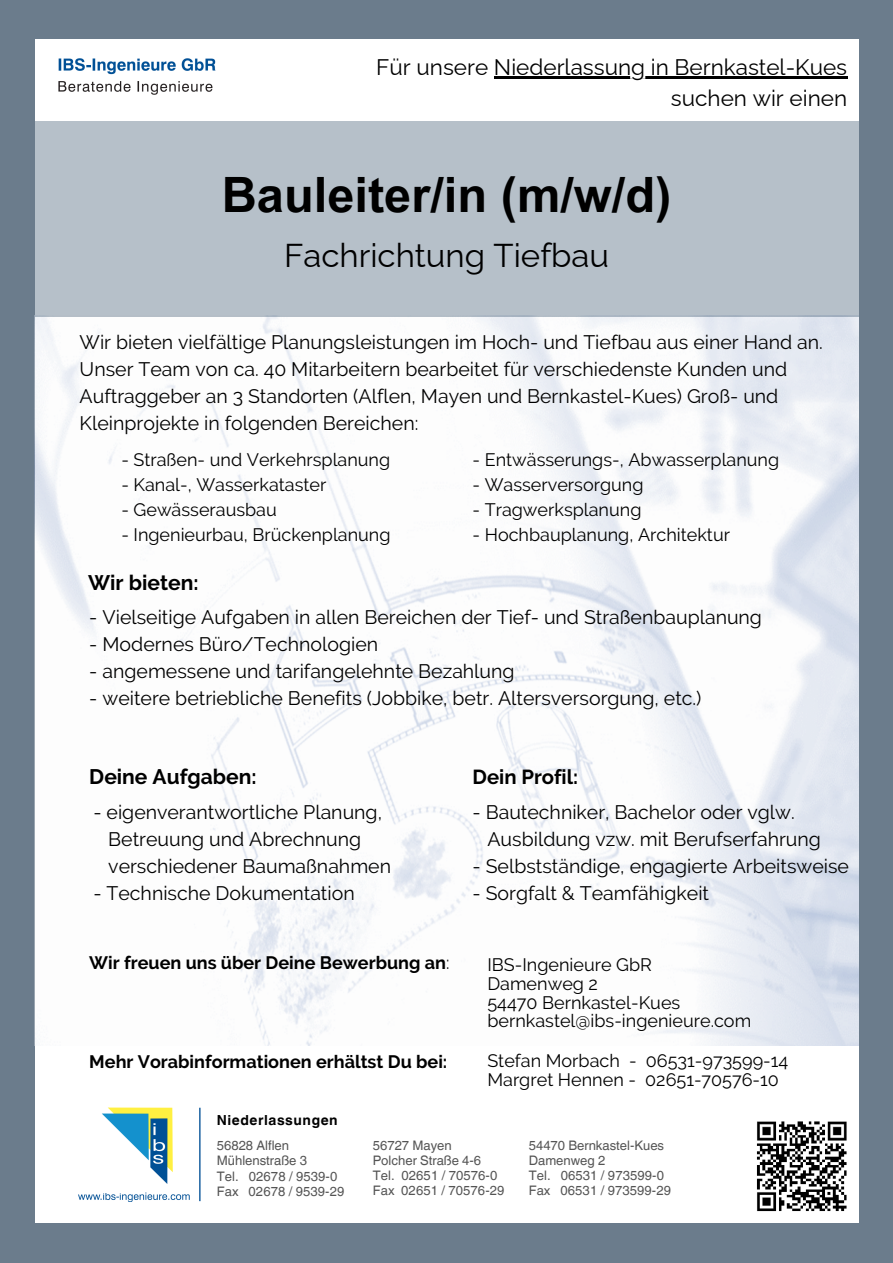
<style>
.page{position:relative;width:893px;height:1263px;background:#6b7c8c}
.page>*{position:absolute;margin:0;border:0;box-sizing:border-box;transform-origin:0 0}
.t1{font:700 48.75px "Arial MT Pro";color:#000}
.t2{font:33px "Raleway";color:#000}
.t3{font:22.5px "Raleway";color:#000}
.t4{font:700 21px "Raleway";color:#000}
.t5{font:700 20.25px "Raleway";color:#000}
.t6{font:19.5px/27px "Raleway";color:#000}
.t7{font:18px "Raleway";color:#000}
.t8{font:700 18px "Raleway";color:#000}
.t9{font:700 13.88px "Helvetica World";letter-spacing:.04em;color:#000}
.t10{font:13.12px "Helvetica World";letter-spacing:.005em;color:#545454}
.s1{font-weight:400}
</style>
<div class="page">
<div style="left:35px;top:39px;width:823px;height:1183px;background:#fff"></div>
<img style="left:35px;top:316px;width:823px;height:730px">
<div style="left:35px;top:121px;width:823px;height:195px;background:#b6c0c9"></div>
<img style="left:58px;top:58px;width:158px;height:37px">
<hr style="left:494px;top:76px;width:353px;height:3px;background:#000">
<img style="left:756px;top:1121px;width:91px;height:91px">
<img style="left:78px;top:1192px;width:112px;height:10px">
<img style="left:199px;top:1107px;width:2px;height:95px">
<img style="left:102px;top:1107px;width:71px;height:77px">
<div style="left:86px;top:1139px;width:36px;height:53px;background:#fff"></div>
<p class="t3" style="left:376px;top:53px;width:472px">Für unsere Niederlassung in Bernkastel-Kues</p>
<h3 class="t3" style="left:671px;top:85px;width:178px">suchen wir einen</h3>
<h1 class="t1" style="left:222px;top:176px;width:451px">Bauleiter/in (m/w/d)</h1>
<h1 class="t2" style="left:284px;top:236px;width:327px">Fachrichtung Tiefbau</h1>
<p class="t6" style="left:80px;top:328px;width:744px">Wir bieten vielfältige Planungsleistungen im Hoch- und Tiefbau aus einer Hand an.<br>Unser Team von ca. 40 Mitarbeitern bearbeitet für verschiedenste Kunden und Auftraggeber an 3 Standorten (Alflen, Mayen und Bernkastel-Kues) Groß- und Kleinprojekte in folgenden Bereichen:</p>
<p class="t7" style="left:121px;top:449px;width:270px">- Straßen- und Verkehrsplanung</p>
<p class="t7" style="left:121px;top:474px;width:206px">- Kanal-, Wasserkataster</p>
<p class="t7" style="left:121px;top:499px;width:157px">- Gewässerausbau</p>
<p class="t7" style="left:121px;top:524px;width:271px">- Ingenieurbau, Brückenplanung</p>
<h6 class="t4" style="left:88px;top:570px;width:112px">Wir bieten:</h6>
<p class="t7" style="left:472px;top:449px;width:308px">- Entwässerungs-, Abwasserplanung</p>
<p class="t7" style="left:472px;top:474px;width:172px">- Wasserversorgung</p>
<p class="t7" style="left:472px;top:499px;width:170px">- Tragwerksplanung</p>
<p class="t7" style="left:472px;top:524px;width:259px">- Hochbauplanung, Architektur</p>
<p class="t6" style="left:89px;top:603px;width:674px">- Vielseitige Aufgaben in allen Bereichen der Tief- und Straßenbauplanung</p>
<p class="t6" style="left:89px;top:630px;width:290px">- Modernes Büro/Technologien</p>
<p class="t6" style="left:89px;top:657px;width:427px">- angemessene und tarifangelehnte Bezahlung</p>
<p class="t6" style="left:89px;top:684px;width:614px">- weitere betriebliche Benefits (Jobbike, betr. Altersversorgung, etc.)</p>
<p class="t4" style="left:89px;top:765px;width:169px">Deine Aufgaben:</p>
<p class="t5" style="left:472px;top:765px;width:107px">Dein Profil:</p>
<p class="t6" style="left:108px;top:799px;width:284px;text-indent:-15px">- eigenverantwortliche Planung,<br>Betreuung und Abrechnung verschiedener Baumaßnahmen</p>
<p class="t6" style="left:93px;top:880px;width:263px">- Technische Dokumentation</p>
<p class="t8" style="left:89px;top:952px;width:362px">Wir freuen uns über Deine Bewerbung an<span class="s1">:</span></p>
<h5 class="t8" style="left:89px;top:1051px;width:359px">Mehr Vorabinformationen erhältst Du bei:</h5>
<p class="t9" style="left:217px;top:1109px;width:122px">Niederlassungen</p>
<p class="t6" style="left:487px;top:799px;width:335px;text-indent:-15px">- Bautechniker, Bachelor oder vglw.<br>Ausbildung vzw. mit Berufserfahrung</p>
<p class="t6" style="left:472px;top:853px;width:378px">- Selbstständige, engagierte Arbeitsweise</p>
<p class="t6" style="left:472px;top:880px;width:238px">- Sorgfalt &amp; Teamfähigkeit</p>
<h2 class="t7" style="left:487px;top:954px;width:166px">IBS-Ingenieure GbR</h2>
<h5 class="t7" style="left:487px;top:973px;width:112px">Damenweg 2</h5>
<h2 class="t7" style="left:487px;top:991px;width:194px">54470 Bernkastel-Kues</h2>
<h5 class="t7" style="left:487px;top:1010px;width:265px">bernkastel@ibs-ingenieure.com</h5>
<h4 class="t7" style="left:487px;top:1050px;width:302px">Stefan Morbach - 06531-973599-14</h4>
<h5 class="t7" style="left:487px;top:1069px;width:293px">Margret Hennen - 02651-70576-10</h5>
<p class="t10" style="left:217px;top:1138px;width:74px">56828 Alflen</p>
<p class="t10" style="left:217px;top:1153px;width:92px">Mühlenstraße 3</p>
<p class="t10" style="left:217px;top:1168px;width:122px">Tel. 02678 / 9539-0</p>
<p class="t10" style="left:217px;top:1183px;width:129px">Fax 02678 / 9539-29</p>
<p class="t10" style="left:373px;top:1137px;width:80px">56727 Mayen</p>
<p class="t10" style="left:373px;top:1153px;width:110px">Polcher Straße 4-6</p>
<p class="t10" style="left:373px;top:1168px;width:126px">Tel. 02651 / 70576-0</p>
<p class="t10" style="left:373px;top:1183px;width:133px">Fax 02651 / 70576-29</p>
<p class="t10" style="left:529px;top:1137px;width:137px">54470 Bernkastel-Kues</p>
<p class="t10" style="left:529px;top:1153px;width:78px">Damenweg 2</p>
<p class="t10" style="left:529px;top:1168px;width:137px">Tel. 06531 / 973599-0</p>
<p class="t10" style="left:529px;top:1183px;width:144px">Fax 06531 / 973599-29</p>
</div>
